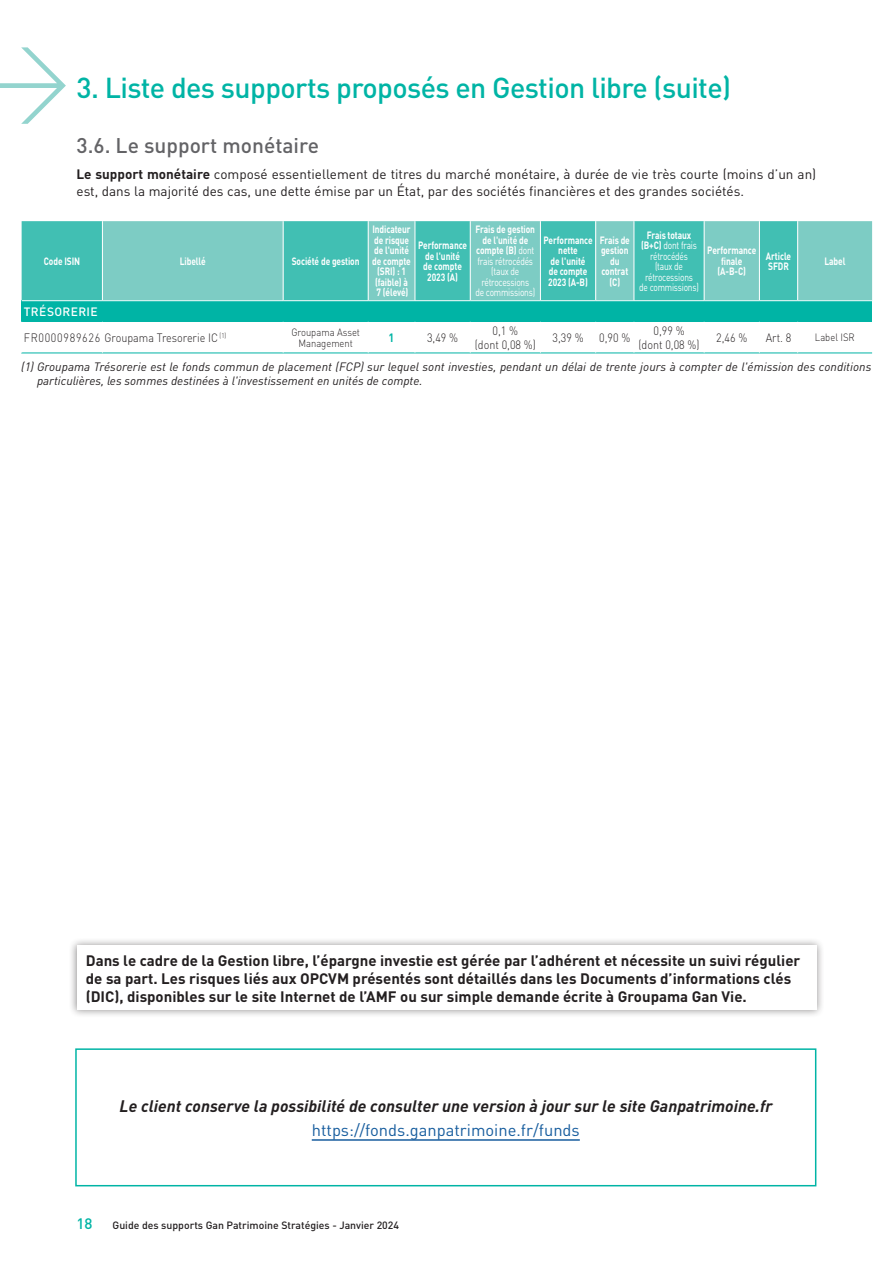
<style>
.page{position:relative;width:893px;height:1263px;background:#fff}
.page>*{position:absolute;margin:0;border:0;box-sizing:border-box;transform-origin:0 0}
.Titre_principal{font:500 28.5px "DIN Pro";letter-spacing:-.02em;color:#00b4a5}
.t1{font:500 21px "DIN Pro";color:#636366}
.Courant{font:italic 700 16.5px/24px "DIN Pro";color:#231f20;text-align:center}
.Texte_courant{font:700 15px/18px "DIN Pro";color:#231f20}
.t2{font:500 15px "DIN Pro";color:#00b4a5}
.Courant-2{font:13.5px/16.2px "DIN Pro";color:#231f20}
.Courant-3{font:italic 12px/14.4px "DIN Pro";letter-spacing:.005em;color:#231f20}
.TEXTE_COURANT{font:300 12px/13.5px "DIN Pro";color:#231f20;text-align:center;scale:.9 1}
.TEXTE_COURANT-2{font:500 12px "DIN Pro";letter-spacing:.03em;color:#fff}
.TEXTE_COURANT-3{font:700 12px "DIN Pro";color:#00b4a5;scale:.9 1}
.t3{font:700 10.5px/10.5px "DIN Pro";letter-spacing:-.01em;color:#fff;text-align:center;scale:.8 1}
.t4{font:10.5px/10.5px "DIN Pro";letter-spacing:-.025em;color:#fff;text-align:center;scale:.8 1}
.t5{font:500 10.5px "DIN Pro";color:#231f20}
.TEXTE_COURANT-4{font:300 10.5px/10.5px "DIN Pro";color:#231f20;text-align:center;scale:.9 1}
.s1{font-weight:700}
.s2{font-weight:400;font-style:normal;color:#175d9e}
</style>
<div class="page">
<div style="left:22px;top:221px;width:80px;height:79px;background:#41bfb3"></div>
<svg style="left:103px;top:221px;width:769px;height:79px;background:#66c7bd"></svg>
<div style="left:22px;top:301px;width:850px;height:21px;background:#00b4a5"></div>
<hr style="left:21px;top:353px;width:81px;height:1px;background:#00b4a5">
<hr style="left:102px;top:353px;width:181px;height:1px;background:#00b4a5">
<hr style="left:283px;top:353px;width:85px;height:1px;background:#00b4a5">
<hr style="left:368px;top:353px;width:47px;height:1px;background:#00b4a5">
<hr style="left:415px;top:353px;width:55px;height:1px;background:#00b4a5">
<hr style="left:470px;top:353px;width:70px;height:1px;background:#00b4a5">
<hr style="left:540px;top:353px;width:56px;height:1px;background:#00b4a5">
<hr style="left:596px;top:353px;width:38px;height:1px;background:#00b4a5">
<hr style="left:634px;top:353px;width:70px;height:1px;background:#00b4a5">
<hr style="left:704px;top:353px;width:55px;height:1px;background:#00b4a5">
<hr style="left:759px;top:353px;width:39px;height:1px;background:#00b4a5">
<hr style="left:798px;top:353px;width:74px;height:1px;background:#00b4a5">
<hr style="left:283px;top:221px;width:1px;height:79px;background:#fff">
<hr style="left:368px;top:221px;width:1px;height:79px;background:#fff">
<hr style="left:415px;top:221px;width:1px;height:79px;background:#fff">
<hr style="left:470px;top:221px;width:1px;height:79px;background:#fff">
<hr style="left:540px;top:221px;width:1px;height:79px;background:#fff">
<hr style="left:595px;top:221px;width:1px;height:79px;background:#fff">
<hr style="left:634px;top:221px;width:1px;height:79px;background:#fff">
<hr style="left:704px;top:221px;width:1px;height:79px;background:#fff">
<hr style="left:759px;top:221px;width:1px;height:79px;background:#fff">
<hr style="left:797px;top:221px;width:1px;height:79px;background:#fff">
<hr style="left:312px;top:1139px;width:268px;height:2px;background:#175d9e">
<div style="left:75px;top:1048px;width:741px;height:138px;border:2px solid #00b4a5"></div>
<div style="left:69px;top:937px;width:756px;height:81px;background:#231f20;opacity:.5"></div>
<div style="left:77px;top:946px;width:739px;height:64px;background:#fff"></div>
<svg style="left:0;top:47px;width:66px;height:77px"></svg>
<p class="Titre_principal" style="left:77px;top:65px;width:656px">3. Liste des supports proposés en Gestion libre (suite)</p>
<p class="t1" style="left:77px;top:129px;width:244px">3.6. Le support monétaire</p>
<p class="Courant-2" style="left:77px;top:165px;width:741px"><span class="s1">Le support monétaire</span> composé essentiellement de titres du marché monétaire, à durée de vie très courte (moins d’un an) est, dans la majorité des cas, une dette émise par un État, par des sociétés financières et des grandes sociétés.</p>
<p class="t3" style="left:44px;top:255px;width:47px">Code ISIN</p>
<p class="t3" style="left:180px;top:255px;width:34px">Libellé</p>
<p class="t3" style="left:292px;top:255px;width:86px">Société de gestion</p>
<p class="t3" style="left:372px;top:223px;width:50px">Indicateur de risque de l'unité de compte (SRI) : 1 (faible) à<br>7 (élevé)</p>
<p class="t3" style="left:418px;top:239px;width:63px">Performance de l'unité<br>de compte<br>2023 (A)</p>
<p class="t4" style="left:475px;top:223px;width:76px"><span class="s1">Frais de gestion de l'unité de compte (B)</span> dont frais rétrocédés (taux de rétrocessions<br>de commissions)</p>
<p class="t3" style="left:543px;top:234px;width:63px">Performance nette<br>de l'unité<br>de compte<br>2023 (A-B)</p>
<p class="t3" style="left:600px;top:234px;width:39px">Frais de gestion du contrat (C)</p>
<p class="t4" style="left:639px;top:229px;width:76px"><span class="s1">Frais totaux (B+C)</span> dont frais rétrocédés<br>(taux de rétrocessions<br>de commissions)</p>
<p class="t3" style="left:707px;top:244px;width:63px">Performance finale (A-B-C)</p>
<p class="t3" style="left:766px;top:249px;width:33px;text-align:left">Article<br>SFDR</p>
<p class="t3" style="left:824px;top:255px;width:28px">Label</p>
<p class="TEXTE_COURANT-2" style="left:24px;top:302px;width:75px">TRÉSORERIE</p>
<p class="TEXTE_COURANT" style="left:24px;top:330px;width:227px">FR0000989626 Groupama Tresorerie IC <sup>(1)</sup></p>
<p class="TEXTE_COURANT-4" style="left:291px;top:327px;width:78px">Groupama Asset<br>Management</p>
<p class="TEXTE_COURANT-3" style="left:389px;top:328px;width:8px">1</p>
<p class="TEXTE_COURANT" style="left:427px;top:330px;width:36px">3,49 %</p>
<p class="TEXTE_COURANT" style="left:475px;top:324px;width:69px">0,1 %<br>(dont 0,08 %)</p>
<p class="TEXTE_COURANT" style="left:552px;top:330px;width:36px">3,39 %</p>
<p class="TEXTE_COURANT" style="left:599px;top:330px;width:36px">0,90 %</p>
<p class="TEXTE_COURANT" style="left:638px;top:324px;width:69px">0,99 %<br>(dont 0,08 %)</p>
<p class="TEXTE_COURANT" style="left:716px;top:330px;width:36px">2,46 %</p>
<p class="TEXTE_COURANT" style="left:766px;top:330px;width:30px">Art. 8</p>
<p class="TEXTE_COURANT-4" style="left:815px;top:332px;width:46px">Label ISR</p>
<p class="Courant-3" style="left:37px;top:358px;width:836px;text-indent:-16px">(1) Groupama Trésorerie est le fonds commun de placement (FCP) sur lequel sont investies, pendant un délai de trente jours à compter de l'émission des conditions particulières, les sommes destinées à l'investissement en unités de compte.</p>
<p class="Texte_courant" style="left:86px;top:949px;width:716px">Dans le cadre de la Gestion libre, l’épargne investie est gérée par l’adhérent et nécessite un suivi régulier de sa part. Les risques liés aux OPCVM présentés sont détaillés dans les Documents d’informations clés (DIC), disponibles sur le site Internet de l’AMF ou sur simple demande écrite à Groupama Gan Vie.</p>
<p class="Courant" style="left:120px;top:1093px;width:654px">Le client conserve la possibilité de consulter une version à jour sur le site Ganpatrimoine.fr <span class="s2">https://fonds.ganpatrimoine.fr/funds</span></p>
<p class="t2" style="left:77px;top:1212px;width:17px">18</p>
<p class="t5" style="left:113px;top:1217px;width:288px">Guide des supports Gan Patrimoine Stratégies - Janvier 2024</p>
</div>
